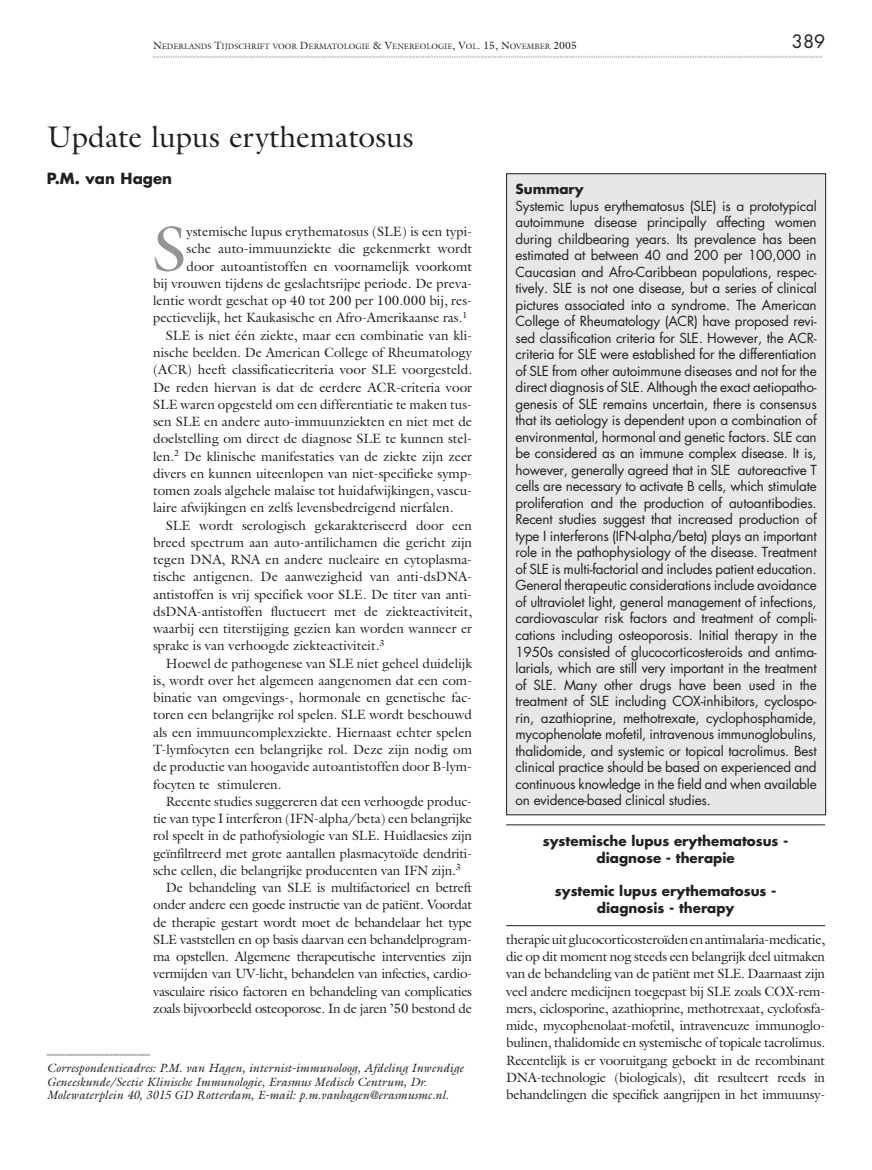
<style>
.page{position:relative;width:872px;height:1170px;background:#fff}
.page>*{position:absolute;margin:0;border:0;box-sizing:border-box;transform-origin:0 0}
.t1{font:64.2px "Galliard";color:#939497}
.t2{font:30px "Galliard";color:#231f1f}
.t3{font:18px "Futura";color:#231f1f}
.t4{font:700 15px "Futura";color:#231f1f}
.t5{font:13.5px/17.2px "Galliard";color:#231f1f;text-align:justify}
.t6{font:13.5px/16.5px "Futura";letter-spacing:-.015em;color:#231f1f;text-align:justify}
.t7{font:13.5px "Galliard";letter-spacing:-.02em;color:#231f1f}
.t8{font:700 13.5px/16.5px "Futura";color:#231f1f;text-align:center}
.t9{font:italic 12px/13.5px "Galliard";color:#231f1f}
.t10{font:7.8px "Galliard";color:#231f1f}
.t11{font:700 3px "Galliard";color:#231f1f}
.s1{font-size:10.5px}
</style>
<div class="page">
<div style="left:506px;top:174px;width:319px;height:640px;background:#e6e7e8"></div>
<hr style="left:506px;top:824px;width:319px;height:1px;background:#231f1f">
<hr style="left:506px;top:925px;width:319px;height:1px;background:#231f1f">
<p class="t10" style="left:153px;top:43px;width:425px"><span class="s1">N</span>EDERLANDS <span class="s1">T</span>IJDSCHRIFT VOOR <span class="s1">D</span>ERMATOLOGIE <span class="s1">&amp; V</span>ENEREOLOGIE<span class="s1">, V</span>OL<span class="s1">. 15, N</span>OVEMBER <span class="s1">2005</span></p>
<h3 class="t3" style="left:792px;top:33px;width:35px">389</h3>
<p class="t11" style="left:153px;top:55px;width:670px">| | | | | | | | | | | | | | | | | | | | | | | | | | | | | | | | | | | | | | | | | | | | | | | | | | | | | | | | | | | | | | | | | | | | | | | | | | | | | | | | | | | | | | | | | | | | | | | | | | | | | | | | | | | | | | | | | | | | | | | | | | | | | | | | | | | | | | | | | | | | | | | | | | | | | | | | | | | | | | | | | | | | | | | | | | | | | | | | | | | | | | | | | | | | | | | | | | | | | | | | | | | | | | | | | | | | | | | | | | | | | | | | | | | | | | | | | | | | | | | | | | | | | | | | | | | | | | | | | | | | | | | | | | | | | | | | | | | | | | | | | | | | | | | | | | | | | | | | | | | | | | | | | | | | | | | | | | | | | | | | | | | | | | | | | | | | | | | | | | | | | | | | | | | | | | | | | | | | | | | | | | | | | | | | | | | |</p>
<h2 class="t2" style="left:47px;top:125px;width:368px">Update lupus erythematosus</h2>
<p class="t4" style="left:47px;top:171px;width:127px">P.M. van Hagen</p>
<h1 class="t1" style="left:153px;top:224px;width:35px">S</h1>
<p class="t5" style="left:186px;top:224px;width:287px">ystemische lupus erythematosus (SLE) is een typi-</p>
<p class="t5" style="left:186px;top:241px;width:287px">sche auto-immuunziekte die gekenmerkt wordt</p>
<p class="t5" style="left:186px;top:259px;width:287px">door autoantistoffen en voornamelijk voorkomt</p>
<p class="t5" style="left:153px;top:276px;width:320px">bij vrouwen tijdens de geslachtsrijpe periode. De preva-</p>
<p class="t5" style="left:153px;top:293px;width:320px">lentie wordt geschat op 40 tot 200 per 100.000 bij, res-</p>
<p class="t5" style="left:153px;top:310px;width:316px">pectievelijk, het Kaukasische en Afro-Amerikaanse ras.<sup>1</sup></p>
<p class="t5" style="left:166px;top:328px;width:308px">SLE is niet één ziekte, maar een combinatie van kli-</p>
<p class="t5" style="left:153px;top:345px;width:320px">nische beelden. De American College of Rheumatology</p>
<p class="t5" style="left:153px;top:362px;width:320px">(ACR) heeft classificatiecriteria voor SLE voorgesteld.</p>
<p class="t5" style="left:153px;top:379px;width:320px">De reden hiervan is dat de eerdere ACR-criteria voor</p>
<p class="t5" style="left:153px;top:397px;width:320px">SLE waren opgesteld om een differentiatie te maken tus-</p>
<p class="t5" style="left:153px;top:414px;width:320px">sen SLE en andere auto-immuunziekten en niet met de</p>
<p class="t5" style="left:153px;top:431px;width:320px">doelstelling om direct de diagnose SLE te kunnen stel-</p>
<p class="t5" style="left:153px;top:448px;width:320px">len.<sup>2</sup> De klinische manifestaties van de ziekte zijn zeer</p>
<p class="t5" style="left:153px;top:466px;width:320px">divers en kunnen uiteenlopen van niet-specifieke symp-</p>
<p class="t5" style="left:153px;top:483px;width:320px">tomen zoals algehele malaise tot huidafwijkingen, vascu-</p>
<p class="t5" style="left:153px;top:500px;width:302px">laire afwijkingen en zelfs levensbedreigend nierfalen.</p>
<p class="t5" style="left:166px;top:517px;width:308px">SLE wordt serologisch gekarakteriseerd door een</p>
<p class="t5" style="left:153px;top:535px;width:320px">breed spectrum aan auto-antilichamen die gericht zijn</p>
<p class="t5" style="left:153px;top:552px;width:320px">tegen DNA, RNA en andere nucleaire en cytoplasma-</p>
<p class="t5" style="left:153px;top:569px;width:320px">tische antigenen. De aanwezigheid van anti-dsDNA-</p>
<p class="t5" style="left:153px;top:586px;width:320px">antistoffen is vrij specifiek voor SLE. De titer van anti-</p>
<p class="t5" style="left:153px;top:604px;width:320px">dsDNA-antistoffen fluctueert met de ziekteactiviteit,</p>
<p class="t5" style="left:153px;top:621px;width:320px">waarbij een titerstijging gezien kan worden wanneer er</p>
<p class="t5" style="left:153px;top:638px;width:233px">sprake is van verhoogde ziekteactiviteit.<sup>3</sup></p>
<p class="t5" style="left:166px;top:655px;width:308px">Hoewel de pathogenese van SLE niet geheel duidelijk</p>
<p class="t5" style="left:153px;top:673px;width:320px">is, wordt over het algemeen aangenomen dat een com-</p>
<p class="t5" style="left:153px;top:690px;width:320px">binatie van omgevings-, hormonale en genetische fac-</p>
<p class="t5" style="left:153px;top:707px;width:320px">toren een belangrijke rol spelen. SLE wordt beschouwd</p>
<p class="t5" style="left:153px;top:724px;width:320px">als een immuuncomplexziekte. Hiernaast echter spelen</p>
<p class="t5" style="left:153px;top:742px;width:320px">T-lymfocyten een belangrijke rol. Deze zijn nodig om</p>
<p class="t5" style="left:153px;top:759px;width:320px">de productie van hoogavide autoantistoffen door B-lym-</p>
<p class="t5" style="left:153px;top:776px;width:130px">focyten te stimuleren.</p>
<p class="t5" style="left:166px;top:793px;width:308px">Recente studies suggereren dat een verhoogde produc-</p>
<p class="t5" style="left:153px;top:811px;width:320px">tie van type I interferon (IFN-alpha/beta) een belangrijke</p>
<p class="t5" style="left:153px;top:828px;width:320px">rol speelt in de pathofysiologie van SLE. Huidlaesies zijn</p>
<p class="t5" style="left:153px;top:845px;width:320px">geïnfiltreerd met grote aantallen plasmacytoïde dendriti-</p>
<p class="t5" style="left:153px;top:862px;width:309px">sche cellen, die belangrijke producenten van IFN zijn.<sup>3</sup></p>
<p class="t7" style="left:166px;top:882px;width:308px">De behandeling van SLE is multifactorieel en betreft</p>
<p class="t7" style="left:153px;top:899px;width:320px">onder andere een goede instructie van de patiënt. Voordat</p>
<p class="t7" style="left:153px;top:916px;width:320px">de therapie gestart wordt moet de behandelaar het type</p>
<p class="t7" style="left:153px;top:934px;width:320px">SLE vaststellen en op basis daarvan een behandelprogram-</p>
<p class="t7" style="left:153px;top:951px;width:320px">ma opstellen. Algemene therapeutische interventies zijn</p>
<p class="t7" style="left:153px;top:968px;width:320px">vermijden van UV-licht, behandelen van infecties, cardio-</p>
<p class="t7" style="left:153px;top:985px;width:320px">vasculaire risico factoren en behandeling van complicaties</p>
<p class="t7" style="left:153px;top:1003px;width:320px">zoals bijvoorbeeld osteoporose. In de jaren ’50 bestond de</p>
<p class="t11" style="left:47px;top:1053px;width:105px">|||||||||||||||||||||||||||||||||||||||||||||||||||||||||||||||||||||||||||||||||||||||||||||||||||||||||||||||||||</p>
<p class="t9" style="left:47px;top:1062px;width:418px">Correspondentieadres: P.M. van Hagen, internist-immunoloog, Afdeling Inwendige<br>Geneeskunde/Sectie Klinische Immunologie, Erasmus Medisch Centrum, Dr.<br>Molewaterplein 40, 3015 GD Rotterdam, E-mail: p.m.vanhagen@erasmusmc.nl.</p>
<p class="t8" style="left:515px;top:182px;width:70px">Summary</p>
<p class="t6" style="left:515px;top:199px;width:303px">Systemic lupus erythematosus (SLE) is a prototypical autoimmune disease principally affecting women during childbearing years. Its prevalence has been estimated at between 40 and 200 per 100,000 in Caucasian and Afro-Caribbean populations, respec&shy;tively. SLE is not one disease, but a series of clinical pictures associated into a syndrome. The American College of Rheumatology (ACR) have proposed revi&shy;sed classification criteria for SLE. However, the ACR&shy;criteria for SLE were established for the differentiation of SLE from other autoimmune diseases and not for the direct diagnosis of SLE. Although the exact aetiopatho&shy;genesis of SLE remains uncertain, there is consensus that its aetiology is dependent upon a combination of environmental, hormonal and genetic factors. SLE can be considered as an immune complex disease. It is, however, generally agreed that in SLE autoreactive T cells are necessary to activate B cells, which stimulate proliferation and the production of autoantibodies.<br>Recent studies suggest that increased production of type I interferons (IFN-alpha/beta) plays an important role in the pathophysiology of the disease. Treatment of SLE is multi-factorial and includes patient education.<br>General therapeutic considerations include avoidance of ultraviolet light, general management of infections, cardiovascular risk factors and treatment of compli&shy;cations including osteoporosis. Initial therapy in the 1950s consisted of glucocorticosteroids and antima&shy;larials, which are still very important in the treatment of SLE. Many other drugs have been used in the treatment of SLE including COX-inhibitors, cyclospo&shy;rin, azathioprine, methotrexate, cyclophosphamide, mycophenolate mofetil, intravenous immunoglobulins, thalidomide, and systemic or topical tacrolimus. Best clinical practice should be based on experienced and continuous knowledge in the field and when available on evidence-based clinical studies.</p>
<p class="t8" style="left:543px;top:834px;width:247px">systemische lupus erythematosus - diagnose - therapie</p>
<p class="t8" style="left:555px;top:883px;width:223px">systemic lupus erythematosus - diagnosis - therapy</p>
<p class="t5" style="left:506px;top:931px;width:320px">therapie uit glucocorticosteroïden en antimalaria-medicatie, die op dit moment nog steeds een belangrijk deel uitmaken van de behandeling van de patiënt met SLE. Daarnaast zijn veel andere medicijnen toegepast bij SLE zoals COX-rem&shy;mers, ciclosporine, azathioprine, methotrexaat, cyclofosfa&shy;mide, mycophenolaat-mofetil, intraveneuze immunoglo&shy;bulinen, thalidomide en systemische of topicale tacrolimus.<br>Recentelijk is er vooruitgang geboekt in de recombinant DNA-technologie (biologicals), dit resulteert reeds in behandelingen die specifiek aangrijpen in het immuunsy-</p>
</div>
